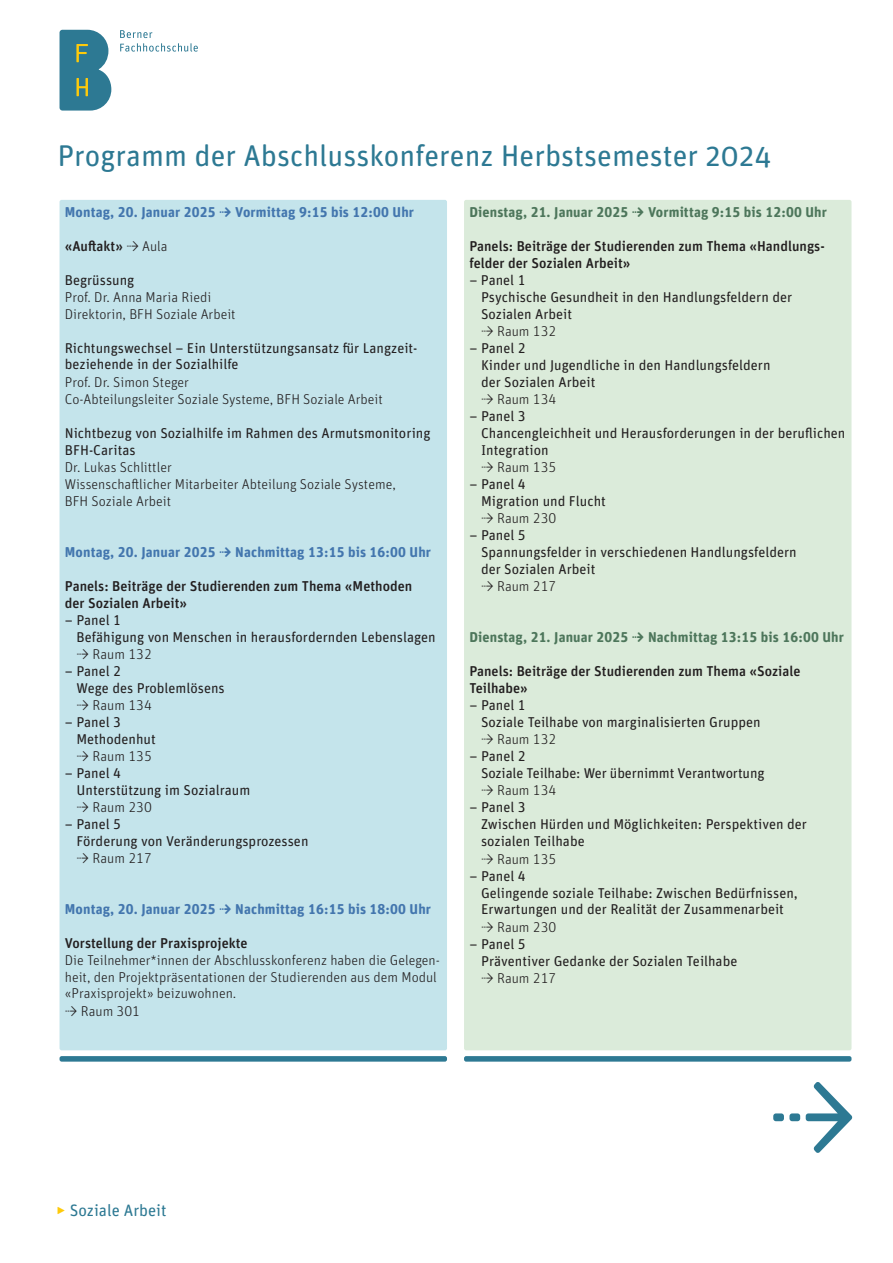
<style>
.page{position:relative;width:893px;height:1263px;background:#fff}
.page>*{position:absolute;margin:0;border:0;box-sizing:border-box;transform-origin:0 0}
.t1{font:102px "Unit Rounded Pro";color:#2d7993}
.t2{font:30px "Unit Rounded Pro";color:#2d7993}
.t3{font:16.5px "Unit Rounded Pro";color:#2d7993}
.t4{font:14.25px/17px "Unit Rounded Pro";color:#231f20}
.t5{font:300 14.25px/17px "Unit Rounded Pro";color:#231f20}
.t6{font:500 14.25px/16.5px "Unit Rounded Pro";color:#231f20}
.t7{font:700 14.25px "Unit Rounded Pro";letter-spacing:.01em;color:#4376ae}
.t8{font:700 14.25px "Unit Rounded Pro";letter-spacing:.01em;color:#4d765b}
.s1{font-family:"Unit Slab Pro";font-weight:300}
.s2{font-weight:300}
.s3{font-family:"Unit Slab Pro"}
.s4{color:#feca0a}
</style>
<div class="page">
<div style="left:60px;top:200px;width:387px;height:850px;background:#c4e4eb;border-radius:2px"></div>
<div style="left:464px;top:200px;width:387px;height:850px;background:#dbebda;border-radius:2px"></div>
<div style="left:60px;top:1056px;width:387px;height:6px;background:#2d7993;border-radius:2px"></div>
<div style="left:464px;top:1056px;width:387px;height:6px;background:#2d7993;border-radius:2px"></div>
<svg style="left:60px;top:30px;width:51px;height:81px"></svg>
<svg style="left:120px;top:30px;width:78px;height:22px"></svg>
<h2 class="t2" style="left:57px;top:135px;width:715px">Programm der Abschlusskonferenz Herbstsemester 2024</h2>
<p class="t7" style="left:65px;top:202px;width:351px">Montag, 20. Januar 2025 → Vormittag 9:15 bis 12:00 Uhr</p>
<p class="t6" style="left:65px;top:237px;width:104px">«Auftakt» <span class="s1">→</span> <span class="s2">Aula</span></p>
<p class="t4" style="left:65px;top:271px;width:71px">Begrüssung</p>
<p class="t5" style="left:65px;top:288px;width:172px">Prof. Dr. Anna Maria Riedi<br>Direktorin, BFH Soziale Arbeit</p>
<p class="t4" style="left:65px;top:339px;width:354px;line-height:16.5px">Richtungswechsel – Ein Unterstützungsansatz für Langzeit&shy;beziehende in der Sozialhilfe</p>
<p class="t5" style="left:65px;top:373px;width:320px">Prof. Dr. Simon Steger<br>Co-Abteilungsleiter Soziale Systeme, BFH Soziale Arbeit</p>
<p class="t4" style="left:65px;top:424px;width:367px;line-height:16.5px">Nichtbezug von Sozialhilfe im Rahmen des Armutsmonitoring<br>BFH-Caritas</p>
<p class="t5" style="left:65px;top:458px;width:332px">Dr. Lukas Schlittler<br>Wissenschaftlicher Mitarbeiter Abteilung Soziale Systeme,<br>BFH Soziale Arbeit</p>
<p class="t7" style="left:65px;top:542px;width:368px">Montag, 20. Januar 2025 → Nachmittag 13:15 bis 16:00 Uhr</p>
<p class="t6" style="left:65px;top:577px;width:349px">Panels: Beiträge der Studierenden zum Thema «Methoden der Sozialen Arbeit»</p>
<p class="t4" style="left:77px;top:611px;width:361px;text-indent:-12px">– Panel 1<br>Befähigung von Menschen in herausfordernden Lebenslagen</p>
<p class="t5" style="left:77px;top:645px;width:77px"><span class="s3">→</span> Raum 132</p>
<p class="t4" style="left:77px;top:662px;width:150px;text-indent:-12px">– Panel 2<br>Wege des Problemlösens</p>
<p class="t5" style="left:77px;top:696px;width:77px"><span class="s3">→</span> Raum 134</p>
<p class="t4" style="left:77px;top:713px;width:81px;text-indent:-12px">– Panel 3<br>Methodenhut</p>
<p class="t5" style="left:77px;top:747px;width:77px"><span class="s3">→</span> Raum 135</p>
<p class="t4" style="left:77px;top:764px;width:175px;text-indent:-12px">– Panel 4<br>Unterstützung im Sozialraum</p>
<p class="t5" style="left:77px;top:799px;width:77px"><span class="s3">→</span> Raum 230</p>
<p class="t4" style="left:77px;top:815px;width:233px;text-indent:-12px">– Panel 5<br>Förderung von Veränderungsprozessen</p>
<p class="t5" style="left:77px;top:850px;width:77px"><span class="s3">→</span> Raum 217</p>
<p class="t7" style="left:65px;top:899px;width:368px">Montag, 20. Januar 2025 → Nachmittag 16:15 bis 18:00 Uhr</p>
<p class="t6" style="left:65px;top:934px;width:184px">Vorstellung der Praxisprojekte</p>
<p class="t5" style="left:65px;top:952px;width:377px;line-height:16.5px">Die Teilnehmer*innen der Abschlusskonferenz haben die Gelegen&shy;heit, den Projektpräsentationen der Studierenden aus dem Modul «Praxisprojekt» beizuwohnen.</p>
<p class="t5" style="left:65px;top:1003px;width:77px"><span class="s3">→</span> Raum 301</p>
<p class="t3" style="left:57px;top:1199px;width:112px"><span class="s4">‣</span> Soziale Arbeit</p>
<p class="t8" style="left:469px;top:202px;width:359px">Dienstag, 21. Januar 2025 → Vormittag 9:15 bis 12:00 Uhr</p>
<p class="t6" style="left:469px;top:237px;width:357px">Panels: Beiträge der Studierenden zum Thema «Handlungs&shy;felder der Sozialen Arbeit»</p>
<p class="t4" style="left:481px;top:271px;width:313px;text-indent:-12px">– Panel 1<br>Psychische Gesundheit in den Handlungsfeldern der<br>Sozialen Arbeit</p>
<p class="t5" style="left:481px;top:322px;width:77px"><span class="s3">→</span> Raum 132</p>
<p class="t4" style="left:481px;top:339px;width:291px;text-indent:-12px">– Panel 2<br>Kinder und Jugendliche in den Handlungsfeldern der Sozialen Arbeit</p>
<p class="t5" style="left:481px;top:390px;width:77px"><span class="s3">→</span> Raum 134</p>
<p class="t4" style="left:481px;top:407px;width:366px;text-indent:-12px">– Panel 3<br>Chancengleichheit und Herausforderungen in der beruflichen<br>Integration</p>
<p class="t5" style="left:481px;top:458px;width:77px"><span class="s3">→</span> Raum 135</p>
<p class="t4" style="left:481px;top:475px;width:126px;text-indent:-12px">– Panel 4<br>Migration und Flucht</p>
<p class="t5" style="left:481px;top:509px;width:77px"><span class="s3">→</span> Raum 230</p>
<p class="t4" style="left:481px;top:526px;width:317px;text-indent:-12px">– Panel 5<br>Spannungsfelder in verschiedenen Handlungsfeldern der Sozialen Arbeit</p>
<p class="t5" style="left:481px;top:578px;width:77px"><span class="s3">→</span> Raum 217</p>
<p class="t8" style="left:469px;top:627px;width:376px">Dienstag, 21. Januar 2025 → Nachmittag 13:15 bis 16:00 Uhr</p>
<p class="t6" style="left:469px;top:662px;width:333px">Panels: Beiträge der Studierenden zum Thema «Soziale<br>Teilhabe»</p>
<p class="t4" style="left:481px;top:696px;width:281px;text-indent:-12px">– Panel 1<br>Soziale Teilhabe von marginalisierten Gruppen</p>
<p class="t5" style="left:481px;top:731px;width:77px"><span class="s3">→</span> Raum 132</p>
<p class="t4" style="left:481px;top:747px;width:285px;text-indent:-12px">– Panel 2<br>Soziale Teilhabe: Wer übernimmt Verantwortung</p>
<p class="t5" style="left:481px;top:782px;width:77px"><span class="s3">→</span> Raum 134</p>
<p class="t4" style="left:481px;top:798px;width:327px;text-indent:-12px">– Panel 3<br>Zwischen Hürden und Möglichkeiten: Perspektiven der sozialen Teilhabe</p>
<p class="t5" style="left:481px;top:850px;width:77px"><span class="s3">→</span> Raum 135</p>
<p class="t4" style="left:481px;top:866px;width:318px;text-indent:-12px">– Panel 4<br>Gelingende soziale Teilhabe: Zwischen Bedürfnissen,<br>Erwartungen und der Realität der Zusammenarbeit</p>
<p class="t5" style="left:481px;top:918px;width:77px"><span class="s3">→</span> Raum 230</p>
<p class="t4" style="left:481px;top:934px;width:258px;text-indent:-12px">– Panel 5<br>Präventiver Gedanke der Sozialen Teilhabe</p>
<p class="t5" style="left:481px;top:969px;width:77px"><span class="s3">→</span> Raum 217</p>
<h1 class="t1" style="left:768px;top:1047px;width:92px">→</h1>
</div>
